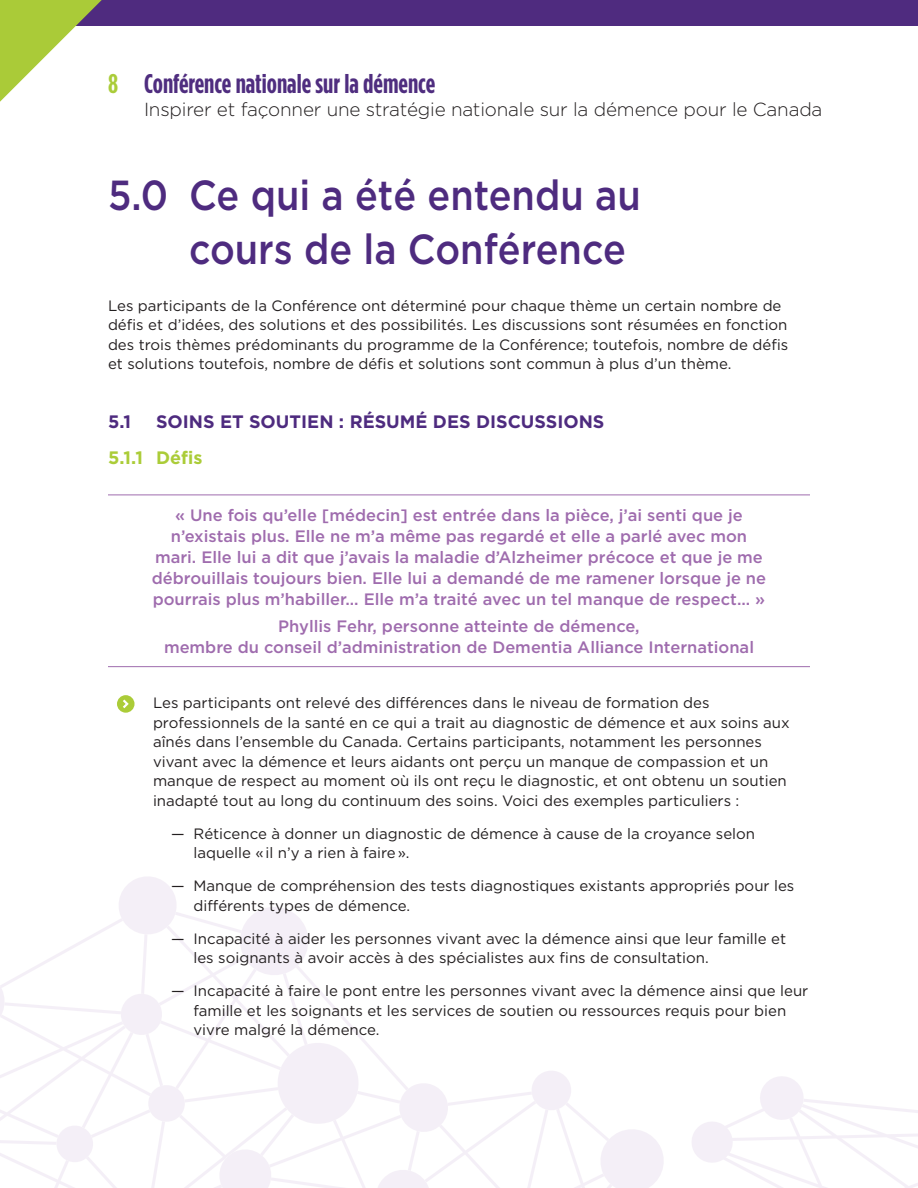
<style>
.page{position:relative;width:918px;height:1188px;background:#fff}
.page>*{position:absolute;margin:0;border:0;box-sizing:border-box;transform-origin:0 0}
.t1{font:500 42px/54px "Gotham HTF";color:#4e2b7f;scale:.9 1}
.t2{font:700 27px "Gotham Condensed";color:#4f2d7f}
.t3{font:700 27px "Gotham Condensed";color:#aacc39}
.t4{font:300 18.9px "Gotham HTF";letter-spacing:-.01em;color:#231f20}
.t5{font:700 18px "Gotham HTF";color:#4e2b7f}
.t6{font:700 18px "Gotham HTF";color:#abcc38}
.t7{font:500 16.5px/21px "Gotham HTF";color:#9f6cae;text-align:center}
.t8{font:15px/19.5px "Gotham HTF";color:#231f20}
</style>
<div class="page">
<svg style="left:0;top:877px;width:918px;height:311px"></svg>
<div style="left:0;top:0;width:918px;height:26px;background:#4f2b7f"></div>
<svg style="left:0;top:0;width:102px;height:102px"></svg>
<hr style="left:108px;top:495px;width:702px;height:1px;background:#9f6cae">
<hr style="left:108px;top:666px;width:702px;height:1px;background:#9f6cae">
<div style="left:117px;top:695px;width:18px;height:18px;background:#abcc38;border-radius:50%"></div>
<svg style="left:123px;top:700px;width:6px;height:8px"></svg>
<h2 class="t3" style="left:108px;top:68px;width:12px">8</h2>
<h2 class="t2" style="left:144px;top:68px;width:293px">Conférence nationale sur la démence</h2>
<p class="t4" style="left:144px;top:99px;width:680px">Inspirer et façonner une stratégie nationale sur la démence pour le Canada</p>
<h1 class="t1" style="left:189px;top:168px;width:504px;text-indent:-81px">5.0 Ce qui a été entendu au cours de la Conférence</h1>
<p class="t8" style="left:108px;top:295px;width:682px">Les participants de la Conférence ont déterminé pour chaque thème un certain nombre de défis et d’idées, des solutions et des possibilités. Les discussions sont résumées en fonction des trois thèmes prédominants du programme de la Conférence; toutefois, nombre de défis et solutions toutefois, nombre de défis et solutions sont commun à plus d’un thème.</p>
<p class="t5" style="left:108px;top:411px;width:25px">5.1</p>
<p class="t5" style="left:156px;top:411px;width:450px">SOINS ET SOUTIEN : RÉSUMÉ DES DISCUSSIONS</p>
<p class="t6" style="left:108px;top:447px;width:96px">5.1.1 Défis</p>
<p class="t7" style="left:152px;top:504px;width:616px">« Une fois qu’elle [médecin] est entrée dans la pièce, j’ai senti que je n’existais plus. Elle ne m’a même pas regardé et elle a parlé avec mon mari. Elle lui a dit que j’avais la maladie d’Alzheimer précoce et que je me débrouillais toujours bien. Elle lui a demandé de me ramener lorsque je ne pourrais plus m’habiller... Elle m’a traité avec un tel manque de respect... »</p>
<p class="t7" style="left:164px;top:615px;width:592px">Phyllis Fehr, personne atteinte de démence,<br>membre du conseil d’administration de Dementia Alliance International</p>
<p class="t8" style="left:153px;top:693px;width:638px">Les participants ont relevé des différences dans le niveau de formation des professionnels de la santé en ce qui a trait au diagnostic de démence et aux soins aux aînés dans l’ensemble du Canada. Certains participants, notamment les personnes vivant avec la démence et leurs aidants ont perçu un manque de compassion et un manque de respect au moment où ils ont reçu le diagnostic, et ont obtenu un soutien inadapté tout au long du continuum des soins. Voici des exemples particuliers :</p>
<p class="t8" style="left:194px;top:823px;width:563px;text-indent:-22px">— Réticence à donner un diagnostic de démence à cause de la croyance selon laquelle «il n’y a rien à faire».</p>
<p class="t8" style="left:194px;top:876px;width:602px;text-indent:-22px">— Manque de compréhension des tests diagnostiques existants appropriés pour les différents types de démence.</p>
<p class="t8" style="left:194px;top:928px;width:594px;text-indent:-22px">— Incapacité à aider les personnes vivant avec la démence ainsi que leur famille et les soignants à avoir accès à des spécialistes aux fins de consultation.</p>
<p class="t8" style="left:194px;top:981px;width:616px;text-indent:-22px">— Incapacité à faire le pont entre les personnes vivant avec la démence ainsi que leur famille et les soignants et les services de soutien ou ressources requis pour bien vivre malgré la démence.</p>
</div>
